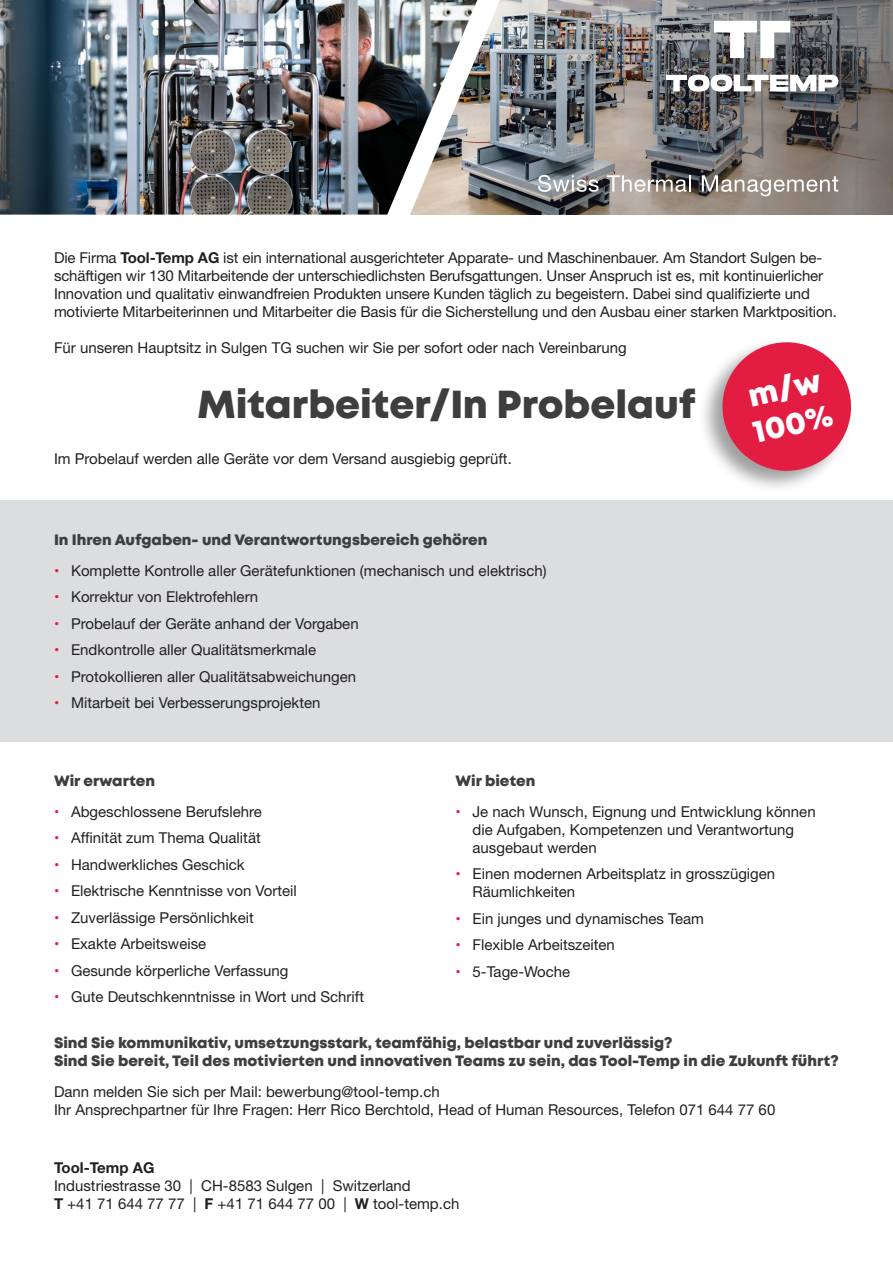
<style>
.page{position:relative;width:893px;height:1263px;background:#fff}
.page>*{position:absolute;margin:0;border:0;box-sizing:border-box;transform-origin:0 0}
.Stellenbeschreibung{font:800 39px "Mont";color:#3e3e3f}
.Stellenbeschreibung-2{font:800 31.5px/36px "Mont";color:#fff}
.Lauftext{font:15px/18px "Helvetica Neue";color:#231f20}
.grauer_Balken_Titel{font:800 15px/18px "Mont";color:#3e3e3f}
.Lauftext-2{font:700 15px "Helvetica Neue";color:#231f20}
.s1{font-weight:700}
.s2{color:#e31c41}
</style>
<div class="page">
<img style="left:526px;top:0;width:367px;height:215px">
<img style="left:0;top:0;width:360px;height:215px">
<img style="left:360px;top:0;width:166px;height:215px">
<svg style="left:538px;top:175px;width:61px;height:17px"></svg>
<svg style="left:607px;top:175px;width:84px;height:17px"></svg>
<svg style="left:702px;top:175px;width:136px;height:21px"></svg>
<svg style="left:714px;top:21px;width:76px;height:37px"></svg>
<svg style="left:666px;top:75px;width:172px;height:17px"></svg>
<div style="left:698px;top:338px;width:155px;height:156px;background:#231f20;opacity:.43"></div>
<svg style="left:716px;top:338px;width:137px;height:139px"></svg>
<div style="left:0;top:500px;width:893px;height:241px;background:#dcdddf"></div>
<p class="Lauftext" style="left:54px;top:250px;width:784px">Die Firma <span class="s1">Tool-Temp AG</span> ist ein international ausgerichteter Apparate- und Maschinenbauer. Am Standort Sulgen be&shy;schäftigen wir 130 Mitarbeitende der unterschiedlichsten Berufsgattungen. Unser Anspruch ist es, mit kontinuierlicher Innovation und qualitativ einwandfreien Produkten unsere Kunden täglich zu begeistern. Dabei sind qualifizierte und motivierte Mitarbeiterinnen und Mitarbeiter die Basis für die Sicherstellung und den Ausbau einer starken Marktposition.</p>
<p class="Lauftext" style="left:54px;top:340px;width:574px">Für unseren Hauptsitz in Sulgen TG suchen wir Sie per sofort oder nach Vereinbarung</p>
<p class="Stellenbeschreibung" style="left:198px;top:379px;width:500px">Mitarbeiter/In Probelauf</p>
<p class="Stellenbeschreibung-2" style="left:741px;top:380px;width:82px;rotate:-13deg">m/w<br>100%</p>
<p class="Lauftext" style="left:54px;top:451px;width:459px">Im Probelauf werden alle Geräte vor dem Versand ausgiebig geprüft.</p>
<p class="grauer_Balken_Titel" style="left:54px;top:531px;width:435px">In Ihren Aufgaben- und Verantwortungsbereich gehören</p>
<p class="Lauftext" style="left:54px;top:562px;width:494px"><span class="s2">•</span> Komplette Kontrolle aller Gerätefunktionen (mechanisch und elektrisch)</p>
<p class="Lauftext" style="left:54px;top:589px;width:206px"><span class="s2">•</span> Korrektur von Elektrofehlern</p>
<p class="Lauftext" style="left:54px;top:615px;width:306px"><span class="s2">•</span> Probelauf der Geräte anhand der Vorgaben</p>
<p class="Lauftext" style="left:54px;top:642px;width:264px"><span class="s2">•</span> Endkontrolle aller Qualitätsmerkmale</p>
<p class="Lauftext" style="left:54px;top:668px;width:304px"><span class="s2">•</span> Protokollieren aller Qualitätsabweichungen</p>
<p class="Lauftext" style="left:54px;top:695px;width:268px"><span class="s2">•</span> Mitarbeit bei Verbesserungsprojekten</p>
<p class="grauer_Balken_Titel" style="left:54px;top:772px;width:103px">Wir erwarten</p>
<p class="Lauftext" style="left:54px;top:803px;width:209px"><span class="s2">•</span> Abgeschlossene Berufslehre</p>
<p class="Lauftext" style="left:54px;top:830px;width:208px"><span class="s2">•</span> Affinität zum Thema Qualität</p>
<p class="Lauftext" style="left:54px;top:856px;width:192px"><span class="s2">•</span> Handwerkliches Geschick</p>
<p class="Lauftext" style="left:54px;top:883px;width:244px"><span class="s2">•</span> Elektrische Kenntnisse von Vorteil</p>
<p class="Lauftext" style="left:54px;top:909px;width:201px"><span class="s2">•</span> Zuverlässige Persönlichkeit</p>
<p class="Lauftext" style="left:54px;top:936px;width:154px"><span class="s2">•</span> Exakte Arbeitsweise</p>
<p class="Lauftext" style="left:54px;top:962px;width:236px"><span class="s2">•</span> Gesunde körperliche Verfassung</p>
<p class="Lauftext" style="left:54px;top:989px;width:312px"><span class="s2">•</span> Gute Deutschkenntnisse in Wort und Schrift</p>
<p class="grauer_Balken_Titel" style="left:455px;top:772px;width:81px">Wir bieten</p>
<p class="Lauftext" style="left:472px;top:803px;width:345px;text-indent:-17px"><span class="s2">•</span> Je nach Wunsch, Eignung und Entwicklung können die Aufgaben, Kompetenzen und Verantwortung ausgebaut werden</p>
<p class="Lauftext" style="left:472px;top:866px;width:304px;text-indent:-17px"><span class="s2">•</span> Einen modernen Arbeitsplatz in grosszügigen<br>Räumlichkeiten</p>
<p class="Lauftext" style="left:455px;top:910px;width:250px"><span class="s2">•</span> Ein junges und dynamisches Team</p>
<p class="Lauftext" style="left:455px;top:937px;width:161px"><span class="s2">•</span> Flexible Arbeitszeiten</p>
<p class="Lauftext" style="left:455px;top:963px;width:116px"><span class="s2">•</span> 5-Tage-Woche</p>
<p class="grauer_Balken_Titel" style="left:54px;top:1034px;width:786px">Sind Sie kommunikativ, umsetzungsstark, teamfähig, belastbar und zuverlässig?<br>Sind Sie bereit, Teil des motivierten und innovativen Teams zu sein, das Tool-Temp in die Zukunft führt?</p>
<p class="Lauftext" style="left:54px;top:1083px;width:387px">Dann melden Sie sich per Mail: bewerbung@tool-temp.ch</p>
<p class="Lauftext" style="left:54px;top:1101px;width:723px">Ihr Ansprechpartner für Ihre Fragen: Herr Rico Berchtold, Head of Human Resources, Telefon 071 644 77 60</p>
<p class="Lauftext-2" style="left:54px;top:1156px;width:102px">Tool-Temp AG</p>
<p class="Lauftext" style="left:54px;top:1177px;width:358px">Industriestrasse 30 | CH-8583 Sulgen | Switzerland</p>
<p class="Lauftext" style="left:54px;top:1195px;width:407px"><span class="s1">T</span> +41 71 644 77 77 | <span class="s1">F</span> +41 71 644 77 00 | <span class="s1">W</span> tool-temp.ch</p>
</div>
